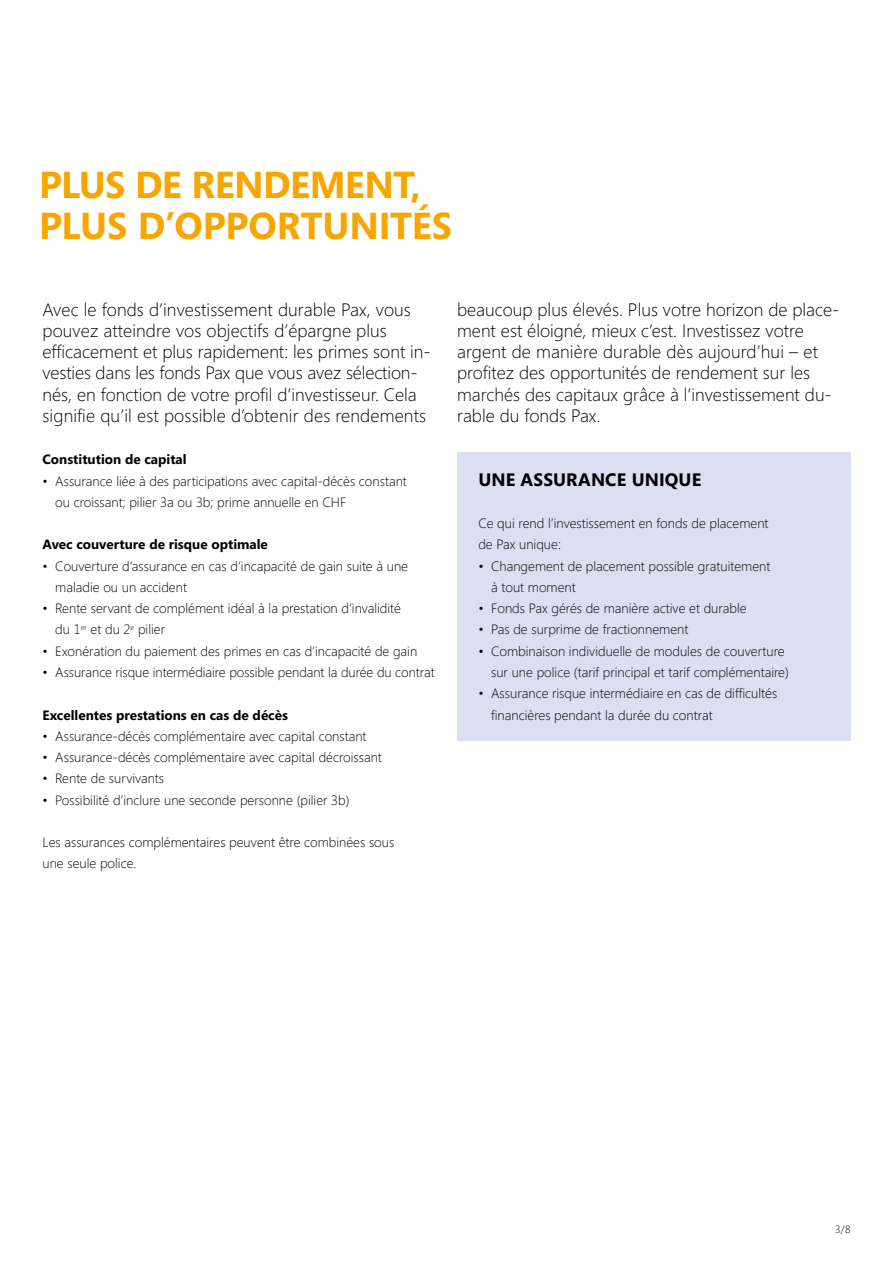
<style>
.page{position:relative;width:893px;height:1263px;background:#fff}
.page>*{position:absolute;margin:0;border:0;box-sizing:border-box;transform-origin:0 0}
.t1{font:700 37.5px/40.5px "Segoe";letter-spacing:-.01em;color:#f7a600}
.t2{font:300 18px/21.3px "Segoe";color:#000}
.t3{font:700 18px "Segoe";letter-spacing:.005em;color:#000}
.t4{font:300 13.5px/21.3px "Segoe";color:#000}
.t5{font:700 13.5px "Segoe";color:#000}
.t6{font:300 10.5px "Segoe";color:#000}
</style>
<div class="page">
<div style="left:457px;top:452px;width:393px;height:289px;background:#dae0f1"></div>
<h1 class="t1" style="left:39px;top:164px;width:414px">PLUS DE RENDEMENT,<br>PLUS D’OPPORTUNITÉS</h1>
<p class="t2" style="left:43px;top:299px;width:390px">Avec le fonds d’investissement durable Pax, vous pouvez atteindre vos objectifs d’épargne plus efficacement et plus rapidement: les primes sont in&shy;vesties dans les fonds Pax que vous avez sélection&shy;nés, en fonction de votre profil d’investisseur. Cela signifie qu’il est possible d’obtenir des rendements</p>
<p class="t2" style="left:457px;top:299px;width:384px">beaucoup plus élevés. Plus votre horizon de place&shy;ment est éloigné, mieux c’est. Investissez votre argent de manière durable dès aujourd’hui – et profitez des opportunités de rendement sur les marchés des capitaux grâce à l’investissement du&shy;rable du fonds Pax.</p>
<p class="t5" style="left:43px;top:450px;width:146px">Constitution de capital</p>
<p class="t4" style="left:55px;top:470px;width:353px;text-indent:-13px">• Assurance liée à des participations avec capital-décès constant ou croissant; pilier 3a ou 3b; prime annuelle en CHF</p>
<p class="t5" style="left:43px;top:535px;width:227px">Avec couverture de risque optimale</p>
<p class="t4" style="left:55px;top:555px;width:354px;text-indent:-13px">• Couverture d’assurance en cas d’incapacité de gain suite à une maladie ou un accident</p>
<p class="t4" style="left:55px;top:598px;width:347px;text-indent:-13px">• Rente servant de complément idéal à la prestation d’invalidité du 1<sup>er</sup> et du 2<sup>e</sup> pilier</p>
<p class="t4" style="left:43px;top:640px;width:376px">• Exonération du paiement des primes en cas d’incapacité de gain</p>
<p class="t4" style="left:43px;top:662px;width:394px">• Assurance risque intermédiaire possible pendant la durée du contrat</p>
<p class="t5" style="left:43px;top:705px;width:247px">Excellentes prestations en cas de décès</p>
<p class="t4" style="left:43px;top:725px;width:326px">• Assurance-décès complémentaire avec capital constant</p>
<p class="t4" style="left:43px;top:747px;width:341px">• Assurance-décès complémentaire avec capital décroissant</p>
<p class="t4" style="left:43px;top:768px;width:123px">• Rente de survivants</p>
<p class="t4" style="left:43px;top:789px;width:309px">• Possibilité d’inclure une seconde personne (pilier 3b)</p>
<p class="t4" style="left:43px;top:832px;width:353px">Les assurances complémentaires peuvent être combinées sous une seule police.</p>
<h2 class="t3" style="left:478px;top:466px;width:224px">UNE ASSURANCE UNIQUE</h2>
<p class="t4" style="left:478px;top:513px;width:292px">Ce qui rend l’investissement en fonds de placement de Pax unique:</p>
<p class="t4" style="left:491px;top:555px;width:281px;text-indent:-13px">• Changement de placement possible gratuitement à tout moment</p>
<p class="t4" style="left:478px;top:598px;width:270px">• Fonds Pax gérés de manière active et durable</p>
<p class="t4" style="left:478px;top:619px;width:211px">• Pas de surprime de fractionnement</p>
<p class="t4" style="left:491px;top:640px;width:299px;text-indent:-13px">• Combinaison individuelle de modules de couverture sur une police (tarif principal et tarif complémentaire)</p>
<p class="t4" style="left:491px;top:683px;width:288px;text-indent:-13px">• Assurance risque intermédiaire en cas de difficultés financières pendant la durée du contrat</p>
<p class="t6" style="left:835px;top:1223px;width:17px">3/8</p>
</div>
